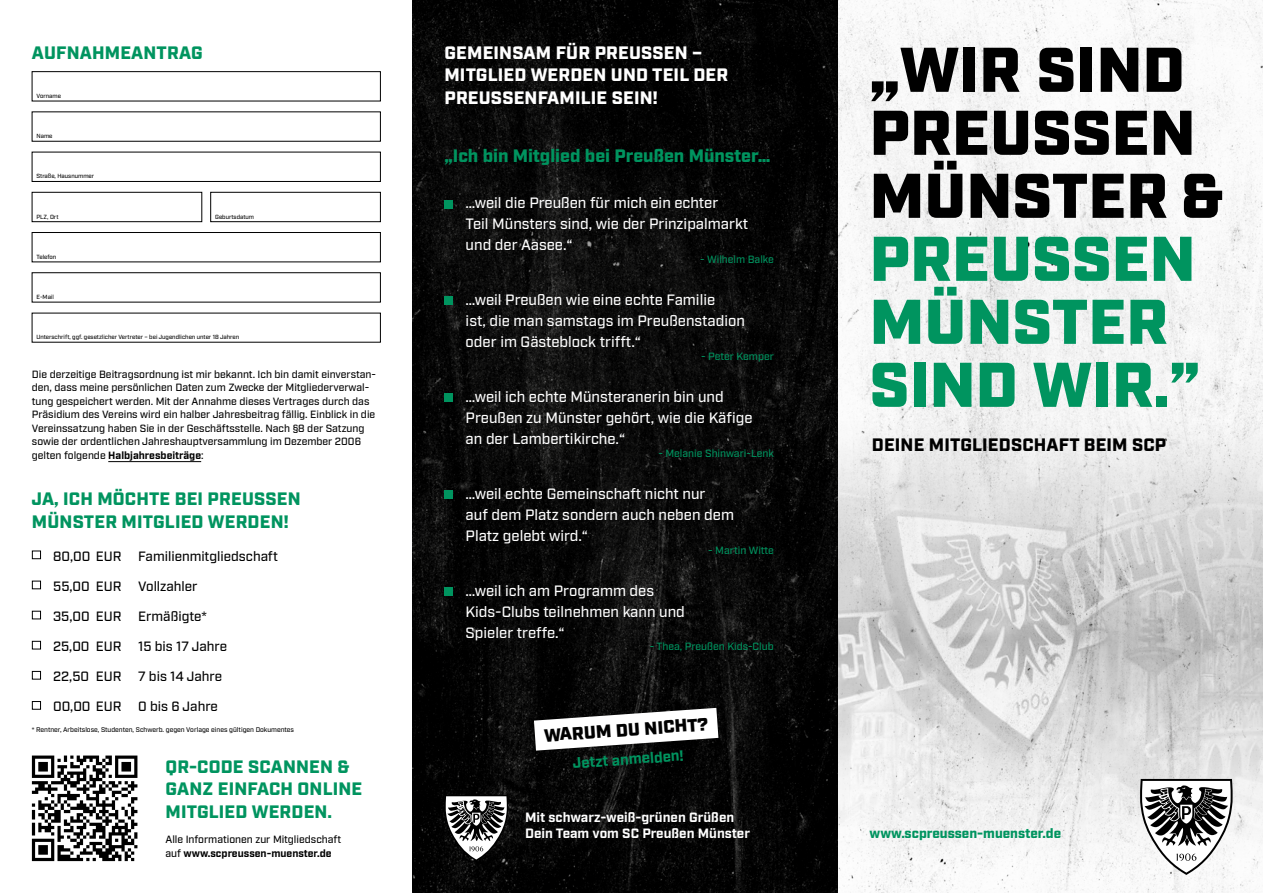
<style>
.page{position:relative;width:1263px;height:893px;background:#fff}
.page>*{position:absolute;margin:0;border:0;box-sizing:border-box;transform-origin:0 0}
.t1{font:900 63px/63px "Industry";letter-spacing:.01em;color:#000}
.t2{font:900 63px/63px "Industry";letter-spacing:.01em;color:#00945f}
.t3{font:900 18px/22.5px "Industry";letter-spacing:.01em;color:#00945f}
.t4{font:900 18px/22.5px "Industry";letter-spacing:.01em;color:#fff}
.t5{font:900 18px "Industry";letter-spacing:.01em;color:#000}
.t6{font:900 18px "Industry";color:#000}
.t7{font:500 15px/21px "Industry";color:#fff}
.t8{font:700 15px "Industry";color:#00945f}
.t9{font:500 13.5px "Industry";color:#000}
.t10{font:700 13.5px/16.5px "Industry";color:#fff}
.t11{font:900 13.5px "Industry";color:#00945f}
.t12{font:500 10.5px/13.5px "Industry";color:#000}
.t13{font:500 10.5px "Industry";color:#00945f}
.t14{font:500 6.75px "Industry";color:#000}
.t15{font:500 6px "Industry";color:#000}
.s1{font-weight:700}
</style>
<div class="page">
<img style="left:412px;top:0;width:851px;height:893px">
<img style="left:838px;top:422px;width:425px;height:439px">
<div style="left:32px;top:71px;width:349px;height:30px;border:1px solid #000"></div>
<div style="left:32px;top:152px;width:349px;height:30px;border:1px solid #000"></div>
<div style="left:32px;top:192px;width:170px;height:30px;border:1px solid #000"></div>
<div style="left:210px;top:192px;width:171px;height:30px;border:1px solid #000"></div>
<hr style="left:108px;top:461px;width:93px;height:1px;background:#000">
<svg style="left:444px;top:795px;width:64px;height:66px"></svg>
<div style="left:32px;top:232px;width:349px;height:30px;border:1px solid #000"></div>
<svg style="left:1140px;top:779px;width:92px;height:96px"></svg>
<svg style="left:534px;top:708px;width:184px;height:43px"></svg>
<div style="left:32px;top:550px;width:9px;height:9px;border:1px solid #000"></div>
<div style="left:32px;top:581px;width:9px;height:8px;border:1px solid #000"></div>
<div style="left:32px;top:611px;width:9px;height:8px;border:1px solid #000"></div>
<div style="left:32px;top:641px;width:9px;height:8px;border:1px solid #000"></div>
<div style="left:32px;top:671px;width:9px;height:9px;border:1px solid #000"></div>
<div style="left:32px;top:701px;width:9px;height:9px;border:1px solid #000"></div>
<div style="left:444px;top:200px;width:9px;height:8px;background:#00945f"></div>
<div style="left:444px;top:297px;width:9px;height:8px;background:#00945f"></div>
<div style="left:444px;top:394px;width:9px;height:8px;background:#00945f"></div>
<div style="left:444px;top:490px;width:9px;height:9px;background:#00945f"></div>
<div style="left:444px;top:587px;width:9px;height:9px;background:#00945f"></div>
<svg style="left:31px;top:755px;width:107px;height:107px"></svg>
<svg style="left:32px;top:755px;width:105px;height:106px"></svg>
<h2 class="t3" style="left:32px;top:42px;width:172px">AUFNAHMEANTRAG</h2>
<p class="t15" style="left:37px;top:92px;width:26px">Vorname</p>
<p class="t15" style="left:37px;top:132px;width:18px">Name</p>
<p class="t15" style="left:37px;top:173px;width:59px">Straße, Hausnummer</p>
<p class="t15" style="left:37px;top:213px;width:24px">PLZ, Ort</p>
<p class="t15" style="left:215px;top:213px;width:41px">Geburtsdatum</p>
<p class="t15" style="left:37px;top:253px;width:21px">Telefon</p>
<p class="t15" style="left:37px;top:293px;width:19px">E-Mail</p>
<p class="t15" style="left:37px;top:333px;width:204px">Unterschrift, ggf. gesetzlicher Vertreter – bei Jugendlichen unter 18 Jahren</p>
<p class="t12" style="left:32px;top:368px;width:346px">Die derzeitige Beitragsordnung ist mir bekannt. Ich bin damit einverstan&shy;den, dass meine persönlichen Daten zum Zwecke der Mitgliederverwal&shy;tung gespeichert werden. Mit der Annahme dieses Vertrages durch das Präsidium des Vereins wird ein halber Jahresbeitrag fällig. Einblick in die Vereinssatzung haben Sie in der Geschäftsstelle. Nach §8 der Satzung sowie der ordentlichen Jahreshauptversammlung im Dezember 2006 gelten folgende <span class="s1">Halbjahresbeiträge</span>:</p>
<h2 class="t3" style="left:32px;top:489px;width:270px">JA, ICH MÖCHTE BEI PREUSSEN<br>MÜNSTER MITGLIED WERDEN!</h2>
<p class="t9" style="left:53px;top:548px;width:226px">80,00 EUR Familienmitgliedschaft</p>
<p class="t9" style="left:53px;top:578px;width:146px">55,00 EUR Vollzahler</p>
<p class="t9" style="left:53px;top:608px;width:155px">35,00 EUR Ermäßigte*</p>
<p class="t9" style="left:53px;top:638px;width:175px">25,00 EUR 15 bis 17 Jahre</p>
<p class="t9" style="left:53px;top:668px;width:170px">22,50 EUR 7 bis 14 Jahre</p>
<p class="t9" style="left:53px;top:699px;width:166px">00,00 EUR 0 bis 6 Jahre</p>
<p class="t14" style="left:32px;top:726px;width:264px">* Rentner, Arbeitslose, Studenten, Schwerb. gegen Vorlage eines gültigen Dokumentes</p>
<h2 class="t3" style="left:165px;top:756px;width:198px">QR-CODE SCANNEN &amp;<br>GANZ EINFACH ONLINE<br>MITGLIED WERDEN.</h2>
<p class="t12" style="left:165px;top:833px;width:177px">Alle Informationen zur Mitgliedschaft auf <span class="s1">www.scpreussen-muenster.de</span></p>
<h2 class="t4" style="left:444px;top:42px;width:285px">GEMEINSAM FÜR PREUSSEN –<br>MITGLIED WERDEN UND TEIL DER<br>PREUSSENFAMILIE SEIN!</h2>
<h2 class="t3" style="left:444px;top:145px;width:327px">„Ich bin Mitglied bei Preußen Münster…</h2>
<h3 class="t7" style="left:466px;top:193px;width:284px">…weil die Preußen für mich ein echter<br>Teil Münsters sind, wie der Prinzipalmarkt und der Aasee.“</h3>
<p class="t13" style="left:700px;top:253px;width:75px">- Wilhelm Balke</p>
<h3 class="t7" style="left:466px;top:290px;width:281px">…weil Preußen wie eine echte Familie<br>ist, die man samstags im Preußenstadion oder im Gästeblock trifft.“</h3>
<p class="t13" style="left:701px;top:350px;width:74px">- Peter Kemper</p>
<h3 class="t7" style="left:466px;top:387px;width:288px">…weil ich echte Münsteranerin bin und<br>Preußen zu Münster gehört, wie die Käfige an der Lambertikirche.“</h3>
<p class="t13" style="left:658px;top:447px;width:117px">- Melanie Shinwari-Lenk</p>
<h3 class="t7" style="left:466px;top:484px;width:270px">…weil echte Gemeinschaft nicht nur<br>auf dem Platz sondern auch neben dem<br>Platz gelebt wird.“</h3>
<p class="t13" style="left:708px;top:544px;width:67px">- Martin Witte</p>
<h3 class="t7" style="left:466px;top:581px;width:221px">…weil ich am Programm des<br>Kids-Clubs teilnehmen kann und<br>Spieler treffe.“</h3>
<p class="t13" style="left:650px;top:641px;width:126px">- Thea, Preußen Kids-Club</p>
<h2 class="t6" style="left:543px;top:724px;width:166px;rotate:-4deg">WARUM DU NICHT?</h2>
<h3 class="t8" style="left:572px;top:754px;width:113px;rotate:-4deg">Jetzt anmelden!</h3>
<p class="t10" style="left:525px;top:809px;width:226px">Mit schwarz-weiß-grünen Grüßen<br>Dein Team vom SC Preußen Münster</p>
<h1 class="t1" style="left:870px;top:42px;width:355px">„WIR SIND<br>PREUSSEN<br>MÜNSTER &amp;</h1>
<h1 class="t2" style="left:870px;top:231px;width:331px">PREUSSEN<br>MÜNSTER<br>SIND WIR.”</h1>
<h2 class="t5" style="left:872px;top:434px;width:296px">DEINE MITGLIEDSCHAFT BEIM SCP</h2>
<p class="t11" style="left:870px;top:825px;width:193px">www.scpreussen-muenster.de</p>
</div>
